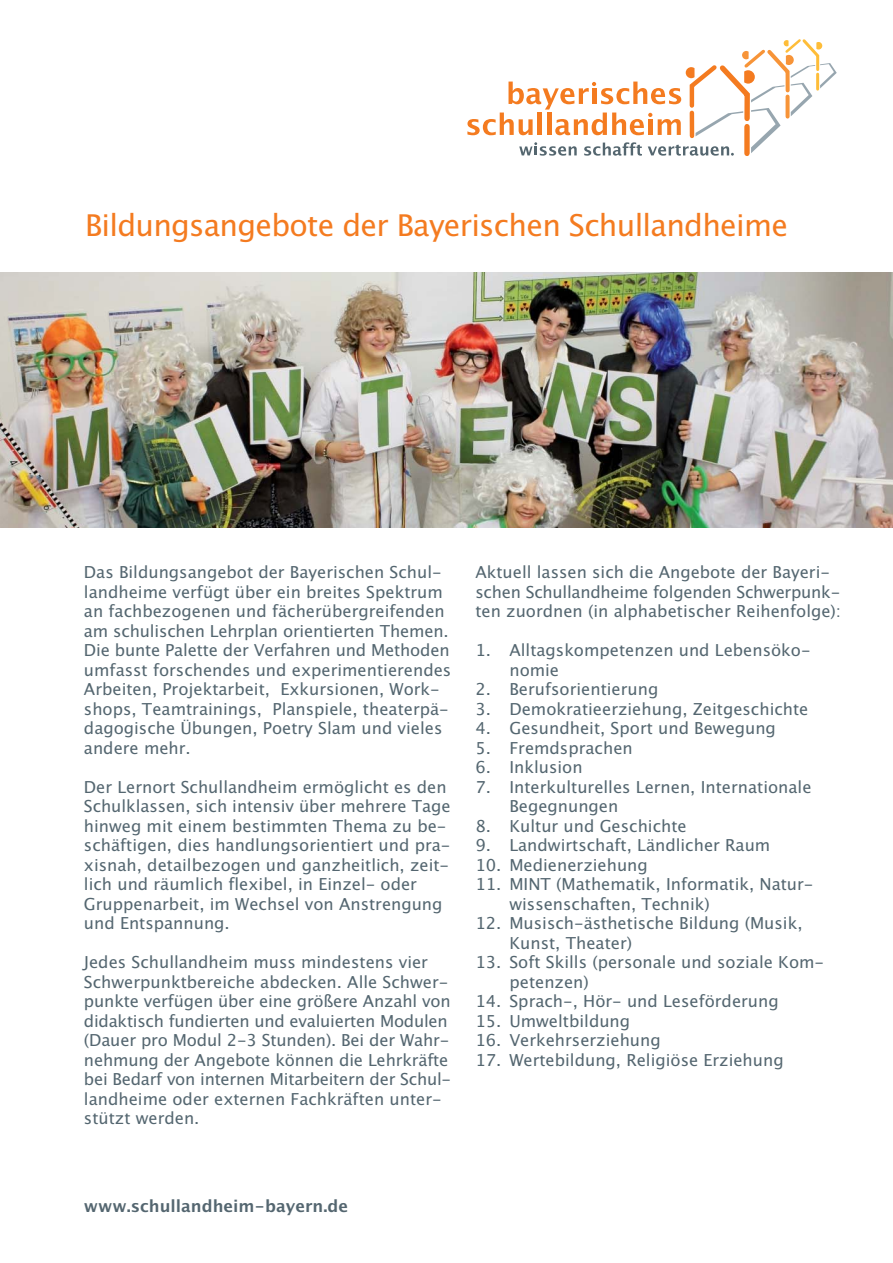
<style>
.page{position:relative;width:893px;height:1263px;background:#fff}
.page>*{position:absolute;margin:0;border:0;box-sizing:border-box;transform-origin:0 0}
.t1{font:30px "Lucida Grande";letter-spacing:-.025em;color:#f47b20}
.t2{font:16.5px/19.5px "Lucida Grande";color:#546670}
.t3{font:700 16.5px "Lucida Grande";color:#546670}
</style>
<div class="page">
<img style="left:0;top:273px;width:893px;height:255px">
<svg style="left:467px;top:39px;width:370px;height:117px"></svg>
<h1 class="t1" style="left:85px;top:213px;width:705px">Bildungsangebote der Bayerischen Schullandheime</h1>
<p class="t2" style="left:84px;top:564px;width:369px">Das Bildungsangebot der Bayerischen Schul&shy;landheime verfügt über ein breites Spektrum an fachbezogenen und fächerübergreifenden am schulischen Lehrplan orientierten Themen.<br>Die bunte Palette der Verfahren und Methoden umfasst forschendes und experimentierendes Arbeiten, Projektarbeit, Exkursionen, Work&shy;shops, Teamtrainings, Planspiele, theaterpä&shy;dagogische Übungen, Poetry Slam und vieles andere mehr.</p>
<p class="t2" style="left:84px;top:778px;width:368px">Der Lernort Schullandheim ermöglicht es den Schulklassen, sich intensiv über mehrere Tage hinweg mit einem bestimmten Thema zu be&shy;schäftigen, dies handlungsorientiert und pra&shy;xisnah, detailbezogen und ganzheitlich, zeit&shy;lich und räumlich flexibel, in Einzel- oder Gruppenarbeit, im Wechsel von Anstrengung und Entspannung.</p>
<p class="t2" style="left:84px;top:954px;width:369px">Jedes Schullandheim muss mindestens vier Schwerpunktbereiche abdecken. Alle Schwer&shy;punkte verfügen über eine größere Anzahl von didaktisch fundierten und evaluierten Modulen (Dauer pro Modul 2-3 Stunden). Bei der Wahr&shy;nehmung der Angebote können die Lehrkräfte bei Bedarf von internen Mitarbeitern der Schul&shy;landheime oder externen Fachkräften unter&shy;stützt werden.</p>
<p class="t2" style="left:475px;top:564px;width:367px">Aktuell lassen sich die Angebote der Bayeri&shy;schen Schullandheime folgenden Schwerpunk&shy;ten zuordnen (in alphabetischer Reihenfolge):</p>
<p class="t2" style="left:509px;top:642px;width:303px;text-indent:-34px">1. Alltagskompetenzen und Lebensöko&shy;nomie</p>
<p class="t2" style="left:475px;top:681px;width:184px">2. Berufsorientierung</p>
<p class="t2" style="left:475px;top:700px;width:335px">3. Demokratieerziehung, Zeitgeschichte</p>
<p class="t2" style="left:475px;top:720px;width:302px">4. Gesundheit, Sport und Bewegung</p>
<p class="t2" style="left:475px;top:739px;width:159px">5. Fremdsprachen</p>
<p class="t2" style="left:475px;top:759px;width:109px">6. Inklusion</p>
<p class="t2" style="left:509px;top:778px;width:304px;text-indent:-34px">7. Interkulturelles Lernen, Internationale<br>Begegnungen</p>
<p class="t2" style="left:475px;top:817px;width:213px">8. Kultur und Geschichte</p>
<p class="t2" style="left:475px;top:837px;width:296px">9. Landwirtschaft, Ländlicher Raum</p>
<p class="t2" style="left:475px;top:856px;width:174px">10. Medienerziehung</p>
<p class="t2" style="left:509px;top:876px;width:306px;text-indent:-34px">11. MINT (Mathematik, Informatik, Natur&shy;wissenschaften, Technik)</p>
<p class="t2" style="left:509px;top:915px;width:295px;text-indent:-34px">12. Musisch-ästhetische Bildung (Musik,<br>Kunst, Theater)</p>
<p class="t2" style="left:509px;top:954px;width:316px;text-indent:-34px">13. Soft Skills (personale und soziale Kom&shy;petenzen)</p>
<p class="t2" style="left:475px;top:993px;width:305px">14. Sprach-, Hör- und Leseförderung</p>
<p class="t2" style="left:475px;top:1012px;width:156px">15. Umweltbildung</p>
<p class="t2" style="left:475px;top:1032px;width:187px">16. Verkehrserziehung</p>
<p class="t2" style="left:475px;top:1051px;width:310px">17. Wertebildung, Religiöse Erziehung</p>
<p class="t3" style="left:84px;top:1197px;width:266px">www.schullandheim-bayern.de</p>
</div>
